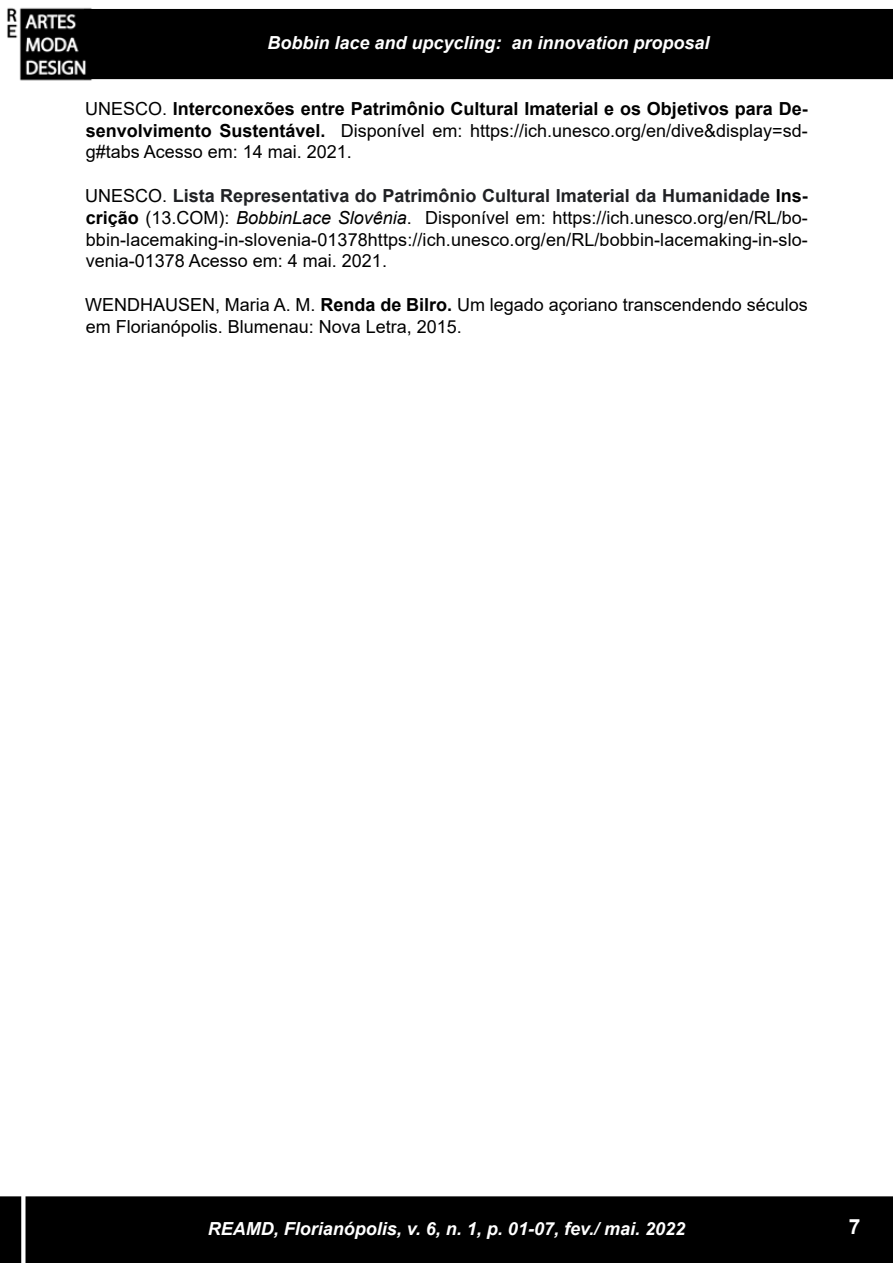
<style>
.page{position:relative;width:893px;height:1263px;background:#fff}
.page>*{position:absolute;margin:0;border:0;box-sizing:border-box;transform-origin:0 0}
.t1{font:700 21px "Arial";color:#fff}
.t2{font:18px/21.6px "Arial";color:#000;text-align:justify}
.t3{font:700 18px/21.6px "Arial";color:#000;text-align:justify}
.t4{font:italic 700 18px "Arial";color:#fff}
.s1{font-weight:400}
.s2{font-weight:700;color:#202124}
.s3{font-weight:700}
.s4{font-style:italic}
</style>
<div class="page">
<div style="left:85px;top:10px;width:807px;height:68px;background:#000"></div>
<div style="left:84px;top:9px;width:809px;height:70px;border:2px solid #000"></div>
<img style="left:7px;top:7px;width:93px;height:74px">
<div style="left:1px;top:1197px;width:891px;height:65px;background:#000"></div>
<div style="left:0;top:1196px;width:893px;height:67px;border:2px solid #000"></div>
<div style="left:21px;top:383px;width:5px;height:880px;background:#fff"></div>
<p class="t4" style="left:267px;top:30px;width:444px">Bobbin lace and upcycling: an innovation proposal</p>
<p class="t3" style="left:85px;top:98px;width:724px"><span class="s1">UNESCO.</span> Interconexões entre Patrimônio Cultural Imaterial e os Objetivos para De&shy;senvolvimento Sustentável. <span class="s1">Disponível em: https://ich.unesco.org/en/dive&amp;display=sd&shy;g#tabs Acesso em: 14 mai. 2021.</span></p>
<p class="t2" style="left:85px;top:185px;width:724px">UNESCO. <span class="s2">Lista Representativa do Patrimônio Cultural Imaterial da Humanidade</span> <span class="s3">Ins&shy;crição</span> (13.COM): <span class="s4">BobbinLace Slovênia</span>. Disponível em: https://ich.unesco.org/en/RL/bo&shy;bbin-lacemaking-in-slovenia-01378https://ich.unesco.org/en/RL/bobbin-lacemaking-in-slo&shy;venia-01378 Acesso em: 4 mai. 2021.</p>
<p class="t2" style="left:85px;top:294px;width:724px">WENDHAUSEN, Maria A. M. <span class="s3">Renda de Bilro.</span> Um legado açoriano transcendendo séculos em Florianópolis. Blumenau: Nova Letra, 2015.</p>
<p class="t4" style="left:208px;top:1217px;width:479px">REAMD, Florianópolis, v. 6, n. 1, p. 01-07, fev./ mai. 2022</p>
<p class="t1" style="left:849px;top:1211px;width:13px">7</p>
</div>
